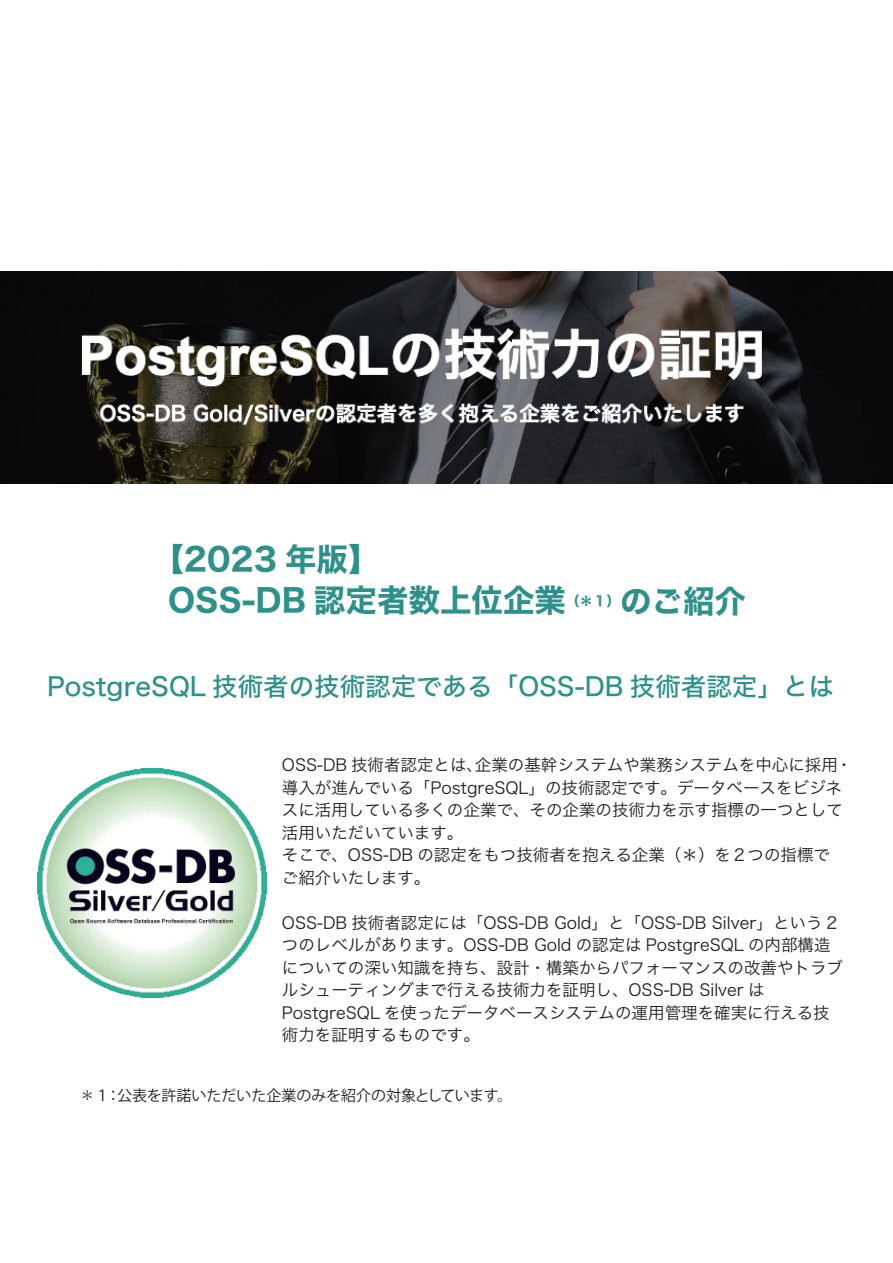
<style>
.page{position:relative;width:893px;height:1263px;background:#fff}
.page>*{position:absolute;margin:0;border:0;box-sizing:border-box;transform-origin:0 0}
.t1{font:31.5px/42px "Hiragino Sans W7";color:#2c918a}
.t2{font:25.5px "Hiragino Sans W5";color:#2c918a}
.t3{font:16.5px/22.5px "Hiragino Sans W3";color:#231f20}
.t4{font:15px "Koz Go Pr 6 N";color:#231f20}
.t5{font:13.5px "Hiragino Sans W7";color:#2c918a}
</style>
<div class="page">
<img style="left:37px;top:769px;width:230px;height:229px">
<img style="left:0;top:272px;width:893px;height:212px">
<h1 class="t1" style="left:168px;top:539px;width:399px;text-indent:-16px">【2023 年版】<br>OSS-DB 認定者数上位企業</h1>
<p class="t5" style="left:566px;top:590px;width:55px">（＊１）</p>
<h1 class="t1" style="left:620px;top:581px;width:127px">のご紹介</h1>
<h2 class="t2" style="left:47px;top:664px;width:788px">PostgreSQL 技術者の技術認定である「OSS-DB 技術者認定」とは</h2>
<p class="t3" style="left:282px;top:752px;width:572px">OSS-DB 技術者認定とは、企業の基幹システムや業務システムを中心に採用・導入が進んでいる「PostgreSQL」の技術認定です。データベースをビジネスに活用している多くの企業で、その企業の技術力を示す指標の一つとして活用いただいています。<br>そこで、OSS-DB の認定をもつ技術者を抱える企業（＊）を２つの指標で<br>ご紹介いたします。</p>
<p class="t3" style="left:282px;top:910px;width:562px">OSS-DB 技術者認定には「OSS-DB Gold」と「OSS-DB Silver」という 2つのレベルがあります。OSS-DB Gold の認定は PostgreSQL の内部構造についての深い知識を持ち、設計・構築からパフォーマンスの改善やトラブルシューティングまで行える技術力を証明し、OSS-DB Silver はPostgreSQL を使ったデータベースシステムの運用管理を確実に行える技術力を証明するものです。</p>
<p class="t4" style="left:80px;top:1086px;width:434px">＊１：公表を許諾いただいた企業のみを紹介の対象としています。</p>
</div>
